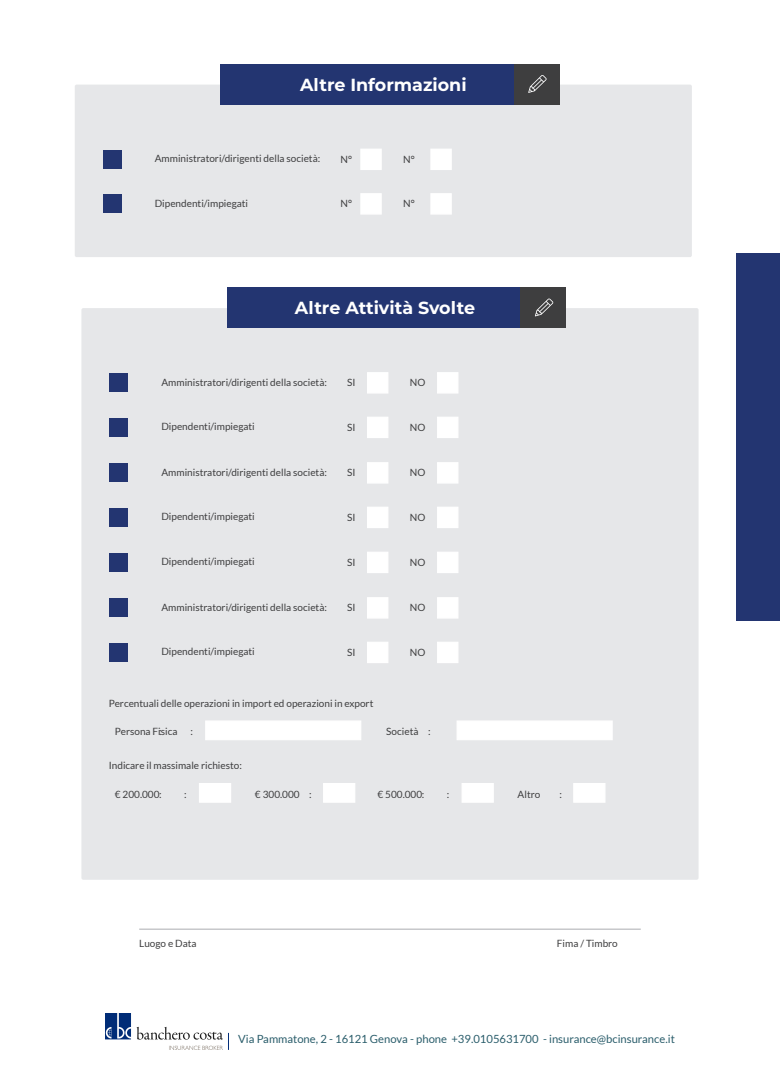
<style>
.page{position:relative;width:780px;height:1088px;background:#fff}
.page>*{position:absolute;margin:0;border:0;box-sizing:border-box;transform-origin:0 0}
.t1{font:700 17.5px "Montserrat";color:#fff}
.t2{font:11.25px "Lato";color:#2a5d6b}
.t3{font:10px "Lato";color:#3e3e3f}
</style>
<div class="page">
<div style="left:75px;top:85px;width:616px;height:172px;background:#e6e7e9;border-radius:2px"></div>
<div style="left:81px;top:308px;width:617px;height:572px;background:#e6e7e9;border-radius:2px"></div>
<div style="left:736px;top:253px;width:44px;height:368px;background:#233571"></div>
<div style="left:220px;top:64px;width:295px;height:40px;background:#233571"></div>
<div style="left:513px;top:64px;width:46px;height:40px;background:#3e3e3f"></div>
<svg style="left:528px;top:75px;width:18px;height:18px"></svg>
<div style="left:103px;top:150px;width:18px;height:19px;background:#233571"></div>
<div style="left:360px;top:149px;width:22px;height:21px;background:#fff"></div>
<div style="left:430px;top:149px;width:22px;height:21px;background:#fff"></div>
<div style="left:103px;top:194px;width:18px;height:19px;background:#233571"></div>
<div style="left:360px;top:193px;width:22px;height:22px;background:#fff"></div>
<div style="left:430px;top:193px;width:22px;height:22px;background:#fff"></div>
<div style="left:227px;top:288px;width:294px;height:40px;background:#233571"></div>
<div style="left:520px;top:288px;width:46px;height:40px;background:#3e3e3f"></div>
<svg style="left:535px;top:298px;width:18px;height:18px"></svg>
<div style="left:109px;top:373px;width:19px;height:19px;background:#233571"></div>
<div style="left:367px;top:372px;width:21px;height:22px;background:#fff;border:1px solid #fff"></div>
<div style="left:437px;top:372px;width:21px;height:22px;background:#fff;border:1px solid #fff"></div>
<div style="left:109px;top:418px;width:19px;height:19px;background:#233571"></div>
<div style="left:367px;top:417px;width:21px;height:21px;background:#fff"></div>
<div style="left:437px;top:417px;width:21px;height:21px;background:#fff"></div>
<div style="left:109px;top:463px;width:19px;height:19px;background:#233571"></div>
<div style="left:367px;top:462px;width:21px;height:22px;background:#fff;border:1px solid #fff"></div>
<div style="left:437px;top:462px;width:21px;height:22px;background:#fff;border:1px solid #fff"></div>
<div style="left:109px;top:508px;width:19px;height:19px;background:#233571"></div>
<div style="left:367px;top:507px;width:21px;height:21px;background:#fff"></div>
<div style="left:437px;top:507px;width:21px;height:21px;background:#fff"></div>
<div style="left:109px;top:553px;width:19px;height:19px;background:#233571"></div>
<div style="left:367px;top:552px;width:21px;height:21px;background:#fff"></div>
<div style="left:437px;top:552px;width:21px;height:21px;background:#fff"></div>
<div style="left:109px;top:598px;width:19px;height:19px;background:#233571"></div>
<div style="left:367px;top:597px;width:21px;height:22px;background:#fff"></div>
<div style="left:437px;top:597px;width:21px;height:22px;background:#fff"></div>
<div style="left:109px;top:643px;width:19px;height:19px;background:#233571"></div>
<div style="left:367px;top:642px;width:21px;height:21px;background:#fff"></div>
<div style="left:437px;top:642px;width:21px;height:21px;background:#fff"></div>
<div style="left:205px;top:720px;width:156px;height:20px;background:#fff;border:1px solid #fff"></div>
<div style="left:456px;top:720px;width:156px;height:20px;background:#fff;border:1px solid #fff"></div>
<div style="left:199px;top:783px;width:32px;height:20px;background:#fff"></div>
<div style="left:323px;top:783px;width:32px;height:20px;background:#fff"></div>
<div style="left:461px;top:783px;width:33px;height:20px;background:#fff;border:1px solid #fff"></div>
<div style="left:573px;top:783px;width:32px;height:20px;background:#fff"></div>
<hr style="left:139px;top:928px;width:501px;height:2px;background:#bcbdc0">
<img style="left:105px;top:1013px;width:118px;height:36px">
<h1 class="t1" style="left:300px;top:72px;width:168px">Altre Informazioni</h1>
<p class="t3" style="left:155px;top:153px;width:167px">Amministratori/dirigenti della società:</p>
<p class="t3" style="left:340px;top:153px;width:13px">N°</p>
<p class="t3" style="left:403px;top:153px;width:13px">N°</p>
<p class="t3" style="left:155px;top:197px;width:95px">Dipendenti/impiegati</p>
<p class="t3" style="left:340px;top:198px;width:13px">N°</p>
<p class="t3" style="left:403px;top:198px;width:13px">N°</p>
<h1 class="t1" style="left:295px;top:296px;width:182px">Altre Attività Svolte</h1>
<p class="t3" style="left:161px;top:376px;width:167px">Amministratori/dirigenti della società:</p>
<p class="t3" style="left:347px;top:377px;width:10px">SI</p>
<p class="t3" style="left:410px;top:377px;width:17px">NO</p>
<p class="t3" style="left:161px;top:421px;width:95px">Dipendenti/impiegati</p>
<p class="t3" style="left:347px;top:421px;width:10px">SI</p>
<p class="t3" style="left:410px;top:421px;width:17px">NO</p>
<p class="t3" style="left:161px;top:466px;width:167px">Amministratori/dirigenti della società:</p>
<p class="t3" style="left:347px;top:467px;width:10px">SI</p>
<p class="t3" style="left:410px;top:467px;width:17px">NO</p>
<p class="t3" style="left:161px;top:511px;width:95px">Dipendenti/impiegati</p>
<p class="t3" style="left:347px;top:511px;width:10px">SI</p>
<p class="t3" style="left:410px;top:511px;width:17px">NO</p>
<p class="t3" style="left:161px;top:556px;width:95px">Dipendenti/impiegati</p>
<p class="t3" style="left:347px;top:556px;width:10px">SI</p>
<p class="t3" style="left:410px;top:556px;width:17px">NO</p>
<p class="t3" style="left:161px;top:601px;width:167px">Amministratori/dirigenti della società:</p>
<p class="t3" style="left:347px;top:602px;width:10px">SI</p>
<p class="t3" style="left:410px;top:602px;width:17px">NO</p>
<p class="t3" style="left:161px;top:646px;width:95px">Dipendenti/impiegati</p>
<p class="t3" style="left:347px;top:646px;width:10px">SI</p>
<p class="t3" style="left:410px;top:646px;width:17px">NO</p>
<p class="t3" style="left:109px;top:697px;width:266px">Percentuali delle operazioni in import ed operazioni in export</p>
<p class="t3" style="left:115px;top:726px;width:64px">Persona Fisica</p>
<p class="t3" style="left:159px;top:726px;width:4px">:</p>
<p class="t3" style="left:190px;top:726px;width:4px">:</p>
<p class="t3" style="left:386px;top:726px;width:46px">Società :</p>
<p class="t3" style="left:109px;top:760px;width:135px">Indicare il massimale richiesto:</p>
<p class="t3" style="left:115px;top:788px;width:48px">€ 200.000 :</p>
<p class="t3" style="left:184px;top:788px;width:4px">:</p>
<p class="t3" style="left:255px;top:788px;width:58px">€ 300.000 :</p>
<p class="t3" style="left:377px;top:788px;width:48px">€ 500.000 :</p>
<p class="t3" style="left:447px;top:788px;width:4px">:</p>
<p class="t3" style="left:517px;top:788px;width:24px">Altro</p>
<p class="t3" style="left:559px;top:788px;width:4px">:</p>
<p class="t3" style="left:139px;top:938px;width:59px">Luogo e Data</p>
<p class="t3" style="left:557px;top:938px;width:62px">Fima / Timbro</p>
<p class="t2" style="left:238px;top:1033px;width:438px">Via Pammatone, 2 - 16121 Genova - phone +39.0105631700 - insurance@bcinsurance.it</p>
</div>
